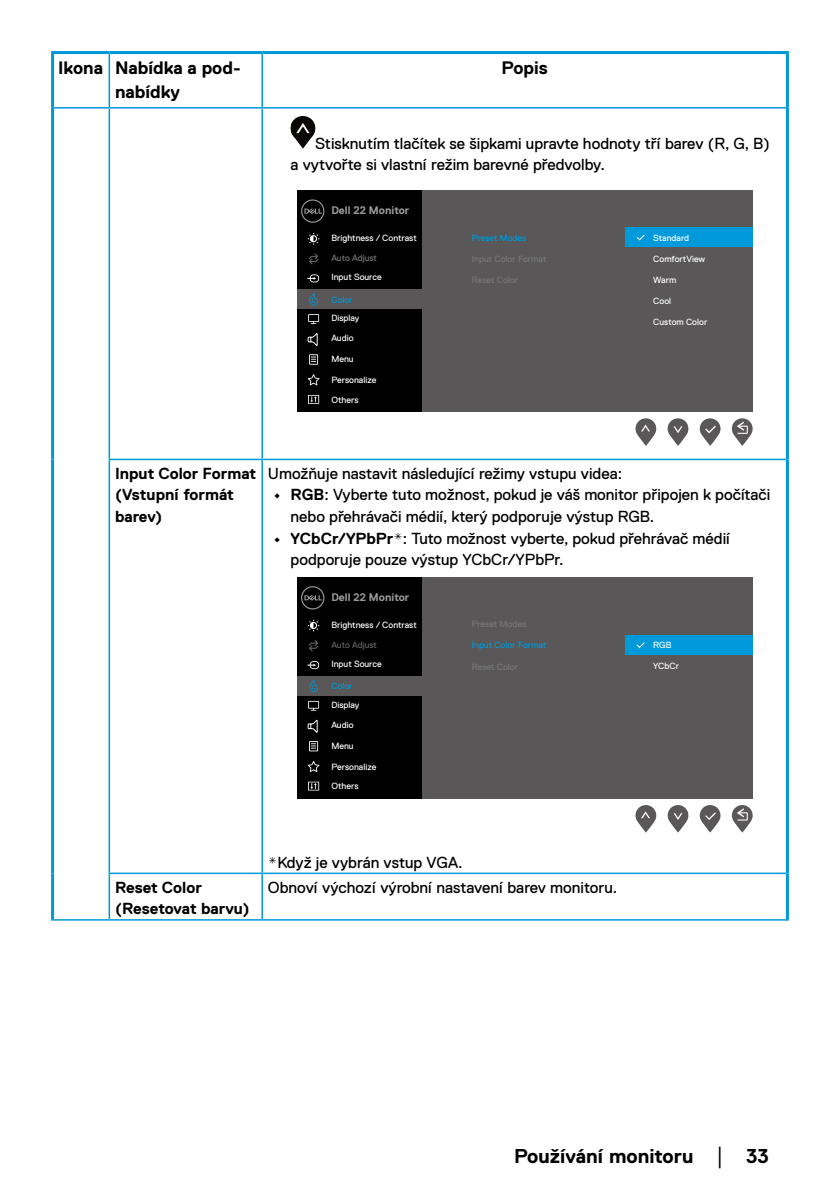
<style>
.page{position:relative;width:840px;height:1191px;background:#fff}
.page>*{position:absolute;margin:0;border:0;box-sizing:border-box;transform-origin:0 0}
.t1{font:700 20px "Dell Replica";color:#000}
.t2{font:700 18px/24px "Dell Replica";color:#000;text-align:center}
.t3{font:16px/21.6px "Dell Replica";color:#000}
.t4{font:700 16px/21.6px "Dell Replica";color:#000}
.t5{font:700 11px "Dell Replica";color:#9b9b9b}
.t6{font:9px/19.2px "Dell Replica";color:#fff}
.t7{font:9px "Dell Replica";color:#787878}
.t8{font:9px "Dell Replica";color:#0099d9}
.t9{font:9px "Dell Replica";color:#646464}
.s1{font-weight:700}
.s2{font-family:"Times New Roman";font-weight:400;font-size:18px}
</style>
<div class="page">
<hr style="left:109px;top:919px;width:153px;height:1px;background:#0099d9">
<hr style="left:262px;top:919px;width:526px;height:1px;background:#0099d9">
<hr style="left:54px;top:107px;width:55px;height:2px;background:#0099d9">
<hr style="left:109px;top:107px;width:153px;height:2px;background:#0099d9">
<hr style="left:262px;top:107px;width:523px;height:2px;background:#0099d9">
<hr style="left:108px;top:459px;width:154px;height:1px;background:#0099d9">
<hr style="left:262px;top:459px;width:523px;height:1px;background:#0099d9">
<hr style="left:51px;top:919px;width:58px;height:1px;background:#0099d9">
<hr style="left:108px;top:872px;width:154px;height:2px;background:#0099d9">
<hr style="left:262px;top:872px;width:523px;height:2px;background:#0099d9">
<hr style="left:51px;top:108px;width:3px;height:351px;background:#0099d9">
<hr style="left:785px;top:108px;width:3px;height:351px;background:#0099d9">
<hr style="left:51px;top:459px;width:3px;height:414px;background:#0099d9">
<hr style="left:51px;top:873px;width:3px;height:46px;background:#0099d9">
<hr style="left:51px;top:51px;width:58px;height:3px;background:#0099d9">
<hr style="left:109px;top:51px;width:153px;height:3px;background:#0099d9">
<hr style="left:262px;top:51px;width:526px;height:3px;background:#0099d9">
<hr style="left:785px;top:459px;width:3px;height:414px;background:#0099d9">
<hr style="left:785px;top:873px;width:3px;height:46px;background:#0099d9">
<hr style="left:51px;top:54px;width:3px;height:54px;background:#0099d9">
<hr style="left:785px;top:54px;width:3px;height:54px;background:#0099d9">
<hr style="left:108px;top:109px;width:2px;height:350px;background:#0099d9">
<hr style="left:108px;top:460px;width:2px;height:412px;background:#0099d9">
<hr style="left:108px;top:874px;width:2px;height:45px;background:#0099d9">
<hr style="left:108px;top:54px;width:2px;height:53px;background:#0099d9">
<hr style="left:261px;top:109px;width:2px;height:350px;background:#0099d9">
<hr style="left:261px;top:460px;width:2px;height:412px;background:#0099d9">
<hr style="left:261px;top:874px;width:2px;height:45px;background:#0099d9">
<hr style="left:261px;top:54px;width:2px;height:53px;background:#0099d9">
<svg style="left:290px;top:116px;width:25px;height:24px"></svg>
<svg style="left:291px;top:118px;width:24px;height:31px"></svg>
<svg style="left:731px;top:418px;width:21px;height:28px"></svg>
<svg style="left:667px;top:418px;width:21px;height:28px"></svg>
<svg style="left:635px;top:418px;width:21px;height:28px"></svg>
<svg style="left:699px;top:418px;width:21px;height:28px"></svg>
<div style="left:297px;top:191px;width:455px;height:221px;background:#595757"></div>
<div style="left:297px;top:191px;width:125px;height:221px;background:#000"></div>
<div style="left:297px;top:289px;width:125px;height:20px;background:#595757"></div>
<svg style="left:301px;top:199px;width:23px;height:24px"></svg>
<svg style="left:307px;top:233px;width:12px;height:12px"></svg>
<svg style="left:308px;top:253px;width:10px;height:11px"></svg>
<svg style="left:309px;top:293px;width:9px;height:12px"></svg>
<svg style="left:308px;top:314px;width:11px;height:10px"></svg>
<svg style="left:309px;top:354px;width:9px;height:11px"></svg>
<svg style="left:307px;top:374px;width:12px;height:11px"></svg>
<svg style="left:308px;top:395px;width:11px;height:9px"></svg>
<svg style="left:307px;top:274px;width:12px;height:8px"></svg>
<svg style="left:307px;top:333px;width:11px;height:13px"></svg>
<div style="left:624px;top:227px;width:128px;height:20px;background:#0099d9"></div>
<svg style="left:636px;top:235px;width:8px;height:5px"></svg>
<div style="left:297px;top:577px;width:455px;height:221px;background:#595757"></div>
<div style="left:297px;top:577px;width:125px;height:221px;background:#000"></div>
<div style="left:297px;top:676px;width:125px;height:20px;background:#595757"></div>
<svg style="left:301px;top:586px;width:23px;height:23px"></svg>
<svg style="left:307px;top:620px;width:12px;height:11px"></svg>
<svg style="left:308px;top:640px;width:10px;height:11px"></svg>
<svg style="left:309px;top:680px;width:9px;height:12px"></svg>
<svg style="left:308px;top:701px;width:11px;height:9px"></svg>
<svg style="left:309px;top:741px;width:9px;height:10px"></svg>
<svg style="left:307px;top:761px;width:12px;height:11px"></svg>
<svg style="left:308px;top:781px;width:11px;height:9px"></svg>
<svg style="left:307px;top:661px;width:12px;height:8px"></svg>
<svg style="left:307px;top:719px;width:11px;height:13px"></svg>
<svg style="left:731px;top:805px;width:21px;height:27px"></svg>
<svg style="left:667px;top:805px;width:21px;height:27px"></svg>
<svg style="left:635px;top:805px;width:21px;height:27px"></svg>
<svg style="left:699px;top:805px;width:21px;height:27px"></svg>
<div style="left:624px;top:635px;width:128px;height:19px;background:#0099d9"></div>
<svg style="left:636px;top:642px;width:8px;height:6px"></svg>
<p class="t2" style="left:58px;top:55px;width:184px">Ikona Nabídka a pod&shy;nabídky</p>
<p class="t2" style="left:501px;top:55px;width:48px">Popis</p>
<p class="t3" style="left:290px;top:132px;width:480px;text-indent:24px">Stisknutím tlačítek se šipkami upravte hodnoty tří barev (R, G, B) a vytvořte si vlastní režim barevné předvolby.</p>
<p class="t5" style="left:331px;top:204px;width:79px">Dell 22 Monitor</p>
<p class="t6" style="left:331px;top:228px;width:87px">Brightness / Contrast</p>
<p class="t7" style="left:331px;top:253px;width:47px">Auto Adjust</p>
<p class="t6" style="left:331px;top:268px;width:52px">Input Source</p>
<p class="t8" style="left:331px;top:294px;width:23px">Color</p>
<p class="t6" style="left:331px;top:308px;width:29px">Display</p>
<p class="t6" style="left:331px;top:349px;width:24px">Menu</p>
<p class="t6" style="left:653px;top:228px;width:37px">Standard</p>
<p class="t6" style="left:653px;top:270px;width:25px">Warm</p>
<p class="t6" style="left:653px;top:291px;width:19px">Cool</p>
<p class="t8" style="left:471px;top:232px;width:56px">Preset Modes</p>
<p class="t7" style="left:471px;top:254px;width:76px">Input Color Format</p>
<p class="t7" style="left:471px;top:275px;width:48px">Reset Color</p>
<p class="t6" style="left:653px;top:249px;width:54px">ComfortView</p>
<p class="t6" style="left:653px;top:313px;width:55px">Custom Color</p>
<p class="t6" style="left:331px;top:328px;width:24px">Audio</p>
<p class="t6" style="left:331px;top:371px;width:46px">Personalize<br>Others</p>
<p class="t4" style="left:115px;top:462px;width:143px">Input Color Format (Vstupní formát barev)</p>
<p class="t3" style="left:268px;top:462px;width:355px">Umožňuje nastavit následující režimy vstupu videa:</p>
<p class="t3" style="left:290px;top:484px;width:481px;text-indent:-17px"><span class="s1">• RGB</span>: Vyberte tuto možnost, pokud je váš monitor připojen k počítači nebo přehrávači médií, který podporuje výstup RGB.</p>
<p class="t3" style="left:290px;top:527px;width:440px;text-indent:-17px"><span class="s1">• YCbCr/YPbPr*</span>: Tuto možnost vyberte, pokud přehrávač médií podporuje pouze výstup YCbCr/YPbPr.</p>
<p class="t5" style="left:331px;top:590px;width:79px">Dell 22 Monitor</p>
<p class="t6" style="left:331px;top:615px;width:87px">Brightness / Contrast</p>
<p class="t9" style="left:331px;top:639px;width:47px">Auto Adjust</p>
<p class="t6" style="left:331px;top:654px;width:52px">Input Source</p>
<p class="t8" style="left:331px;top:681px;width:23px">Color</p>
<p class="t6" style="left:331px;top:695px;width:29px">Display</p>
<p class="t6" style="left:331px;top:736px;width:24px">Menu</p>
<p class="t7" style="left:471px;top:619px;width:56px">Preset Modes</p>
<p class="t8" style="left:471px;top:640px;width:76px">Input Color Format</p>
<p class="t7" style="left:471px;top:661px;width:48px">Reset Color</p>
<p class="t6" style="left:653px;top:656px;width:27px">YCbCr</p>
<p class="t6" style="left:653px;top:635px;width:20px">RGB</p>
<p class="t6" style="left:331px;top:715px;width:24px">Audio</p>
<p class="t6" style="left:331px;top:757px;width:46px">Personalize<br>Others</p>
<p class="t3" style="left:268px;top:851px;width:196px"><span class="s1">*</span>Když je vybrán vstup VGA.</p>
<p class="t4" style="left:115px;top:876px;width:136px">Reset Color (Resetovat barvu)</p>
<p class="t3" style="left:268px;top:876px;width:351px">Obnoví výchozí výrobní nastavení barev monitoru.</p>
<p class="t1" style="left:513px;top:1144px;width:256px">Používání monitoru <span class="s2">│</span> 33</p>
</div>
